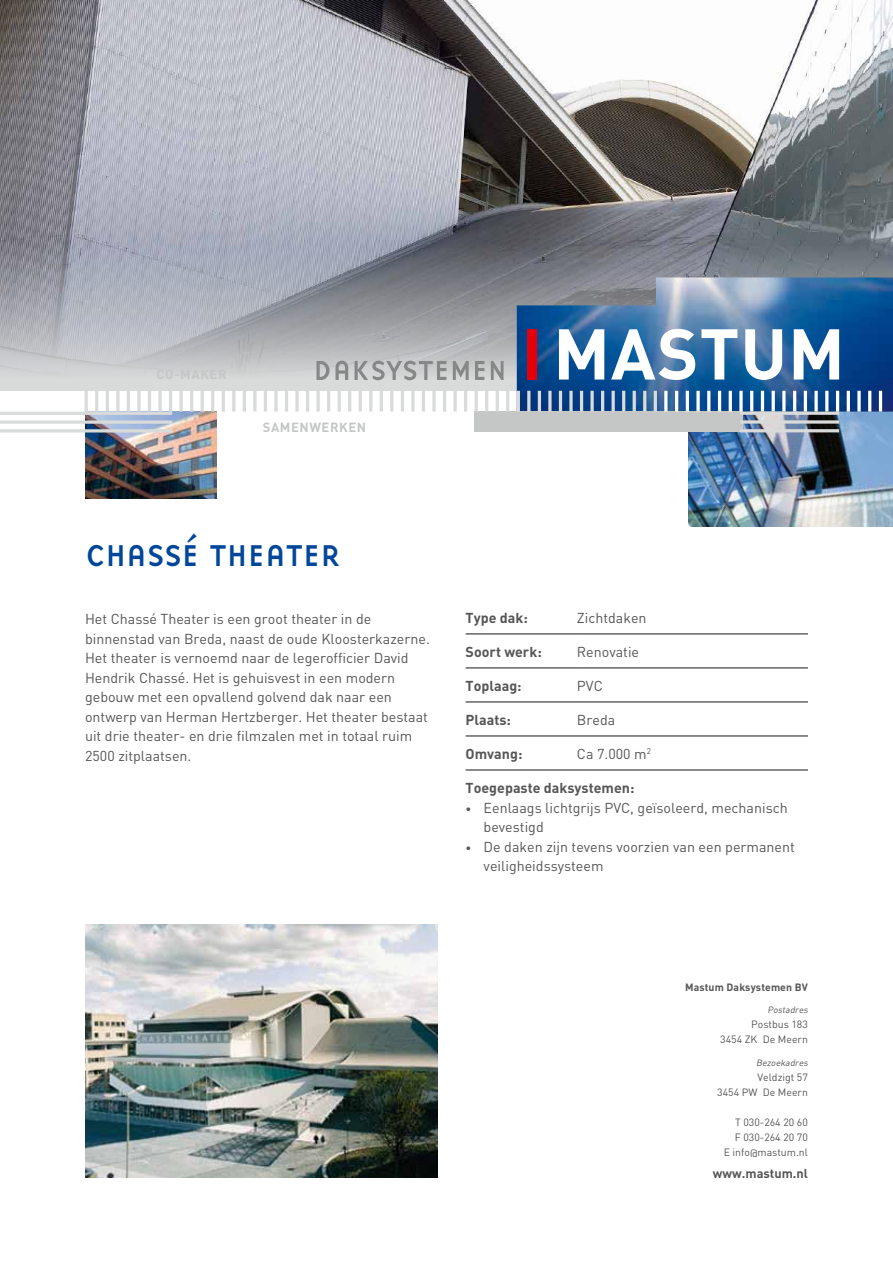
<style>
.page{position:relative;width:893px;height:1263px;background:#fff}
.page>*{position:absolute;margin:0;border:0;box-sizing:border-box;transform-origin:0 0}
.t1{font:31.2px "Base Nine";color:#004699}
.t2{font:14.25px/19.5px "DIN";color:#565655}
.t3{font:700 14.25px "DIN";color:#565655}
.t4{font:700 13.05px "DIN";letter-spacing:.04em;color:#c5c6c6}
.t5{font:700 12.75px "DIN";color:#565655}
.t6{font:10.5px/15px "DIN";color:#565655;text-align:right}
.t7{font:700 10.5px "DIN";letter-spacing:.01em;color:#565655}
.t8{font:italic 9px "DIN";color:#565655}
.s1{font-size:11.25px}
</style>
<div class="page">
<hr style="left:466px;top:633px;width:111px;height:1px;background:#181716">
<hr style="left:577px;top:633px;width:231px;height:1px;background:#181716">
<hr style="left:466px;top:667px;width:111px;height:1px;background:#181716">
<hr style="left:577px;top:667px;width:231px;height:1px;background:#181716">
<hr style="left:466px;top:701px;width:111px;height:1px;background:#181716">
<hr style="left:577px;top:701px;width:231px;height:1px;background:#181716">
<hr style="left:466px;top:736px;width:111px;height:1px;background:#181716">
<hr style="left:577px;top:736px;width:231px;height:1px;background:#181716">
<hr style="left:466px;top:770px;width:111px;height:1px;background:#181716">
<hr style="left:577px;top:770px;width:231px;height:1px;background:#181716">
<img style="left:85px;top:925px;width:353px;height:253px">
<svg style="left:0;top:0;width:893px;height:390px;background:#a1a2a8"></svg>
<img style="left:86px;top:412px;width:130px;height:87px">
<img style="left:689px;top:412px;width:204px;height:114px">
<img style="left:517px;top:277px;width:376px;height:135px">
<svg style="left:559px;top:329px;width:281px;height:55px"></svg>
<div style="left:475px;top:412px;width:267px;height:20px;background:#c5c6c6"></div>
<div style="left:527px;top:329px;width:10px;height:51px;background:#e3000b"></div>
<svg style="left:316px;top:361px;width:187px;height:19px;background:#b1b2b2"></svg>
<hr style="left:879px;top:391px;width:3px;height:21px;background:#fff">
<hr style="left:868px;top:391px;width:3px;height:21px;background:#fff">
<svg style="left:857px;top:391px;width:4px;height:21px"></svg>
<hr style="left:847px;top:391px;width:3px;height:21px;background:#fff">
<hr style="left:836px;top:391px;width:3px;height:21px;background:#fff">
<hr style="left:825px;top:391px;width:3px;height:21px;background:#fff">
<svg style="left:814px;top:391px;width:4px;height:21px"></svg>
<hr style="left:804px;top:391px;width:3px;height:21px;background:#fff">
<hr style="left:793px;top:391px;width:3px;height:21px;background:#fff">
<svg style="left:782px;top:391px;width:4px;height:21px"></svg>
<hr style="left:772px;top:391px;width:3px;height:21px;background:#fff">
<hr style="left:761px;top:391px;width:3px;height:21px;background:#fff">
<hr style="left:750px;top:391px;width:3px;height:21px;background:#fff">
<svg style="left:739px;top:391px;width:4px;height:21px"></svg>
<hr style="left:729px;top:391px;width:3px;height:21px;background:#fff">
<hr style="left:718px;top:391px;width:3px;height:21px;background:#fff">
<hr style="left:707px;top:391px;width:3px;height:21px;background:#fff">
<svg style="left:696px;top:391px;width:4px;height:21px"></svg>
<hr style="left:686px;top:391px;width:3px;height:21px;background:#fff">
<hr style="left:675px;top:391px;width:3px;height:21px;background:#fff">
<hr style="left:664px;top:391px;width:3px;height:21px;background:#fff">
<hr style="left:654px;top:391px;width:3px;height:21px;background:#d9dada">
<hr style="left:643px;top:391px;width:3px;height:21px;background:#d9dada">
<hr style="left:633px;top:391px;width:3px;height:21px;background:#d9dada">
<hr style="left:622px;top:391px;width:3px;height:21px;background:#d9dada">
<svg style="left:611px;top:391px;width:4px;height:21px"></svg>
<hr style="left:601px;top:391px;width:3px;height:21px;background:#d9dada">
<svg style="left:590px;top:391px;width:4px;height:21px"></svg>
<hr style="left:580px;top:391px;width:3px;height:21px;background:#d9dada">
<svg style="left:569px;top:391px;width:4px;height:21px"></svg>
<hr style="left:559px;top:391px;width:3px;height:21px;background:#d9dada">
<svg style="left:548px;top:391px;width:4px;height:21px"></svg>
<hr style="left:538px;top:391px;width:3px;height:21px;background:#d9dada">
<hr style="left:527px;top:391px;width:3px;height:21px;background:#d9dada">
<hr style="left:517px;top:391px;width:3px;height:21px;background:#d9dada">
<hr style="left:506px;top:391px;width:3px;height:21px;background:#d9dada">
<hr style="left:496px;top:391px;width:3px;height:21px;background:#d9dada">
<hr style="left:485px;top:391px;width:3px;height:21px;background:#d9dada">
<hr style="left:475px;top:391px;width:3px;height:21px;background:#d9dada">
<hr style="left:464px;top:391px;width:3px;height:21px;background:#d9dada">
<hr style="left:453px;top:391px;width:4px;height:21px;background:#e2e3e3">
<hr style="left:443px;top:391px;width:3px;height:21px;background:#d9dada">
<hr style="left:432px;top:391px;width:4px;height:21px;background:#e5e6e6">
<hr style="left:422px;top:391px;width:3px;height:21px;background:#d9dada">
<hr style="left:411px;top:391px;width:4px;height:21px;background:#e5e6e6">
<hr style="left:401px;top:391px;width:3px;height:21px;background:#d9dada">
<hr style="left:390px;top:391px;width:3px;height:21px;background:#d9dada">
<hr style="left:380px;top:391px;width:3px;height:21px;background:#d9dada">
<hr style="left:369px;top:391px;width:3px;height:21px;background:#d9dada">
<hr style="left:359px;top:391px;width:3px;height:21px;background:#d9dada">
<hr style="left:348px;top:391px;width:3px;height:21px;background:#d9dada">
<hr style="left:338px;top:391px;width:3px;height:21px;background:#d9dada">
<hr style="left:327px;top:391px;width:3px;height:21px;background:#d9dada">
<hr style="left:316px;top:391px;width:4px;height:21px;background:#e2e3e3">
<hr style="left:306px;top:391px;width:3px;height:21px;background:#d9dada">
<hr style="left:295px;top:391px;width:4px;height:21px;background:#e5e6e6">
<hr style="left:285px;top:391px;width:3px;height:21px;background:#d9dada">
<hr style="left:274px;top:391px;width:4px;height:21px;background:#e5e6e6">
<hr style="left:264px;top:391px;width:3px;height:21px;background:#d9dada">
<hr style="left:253px;top:391px;width:3px;height:21px;background:#d9dada">
<hr style="left:243px;top:391px;width:3px;height:21px;background:#d9dada">
<hr style="left:232px;top:391px;width:3px;height:21px;background:#d9dada">
<hr style="left:222px;top:391px;width:3px;height:21px;background:#d9dada">
<hr style="left:211px;top:391px;width:3px;height:21px;background:#d9dada">
<hr style="left:201px;top:391px;width:3px;height:21px;background:#d9dada">
<hr style="left:190px;top:391px;width:3px;height:21px;background:#d9dada">
<svg style="left:179px;top:391px;width:4px;height:21px"></svg>
<hr style="left:169px;top:391px;width:3px;height:21px;background:#d9dada">
<svg style="left:158px;top:391px;width:4px;height:21px"></svg>
<hr style="left:148px;top:391px;width:3px;height:21px;background:#d9dada">
<svg style="left:137px;top:391px;width:4px;height:21px"></svg>
<hr style="left:127px;top:391px;width:3px;height:21px;background:#d9dada">
<svg style="left:116px;top:391px;width:4px;height:21px"></svg>
<hr style="left:106px;top:391px;width:3px;height:21px;background:#d9dada">
<hr style="left:740px;top:412px;width:99px;height:3px;background:#d9dada">
<svg style="left:740px;top:420px;width:99px;height:4px"></svg>
<hr style="left:740px;top:429px;width:99px;height:3px;background:#d9dada">
<hr style="left:0;top:412px;width:172px;height:3px;background:#d9dada">
<svg style="left:0;top:420px;width:172px;height:4px"></svg>
<hr style="left:0;top:429px;width:172px;height:3px;background:#d9dada">
<hr style="left:95px;top:391px;width:3px;height:21px;background:#d9dada">
<hr style="left:85px;top:391px;width:3px;height:21px;background:#d9dada">
<p class="t4" style="left:263px;top:419px;width:105px">Samenwerken</p>
<h1 class="t1" style="left:85px;top:532px;width:258px">CHASSÉ THEATER</h1>
<p class="t2" style="left:85px;top:609px;width:346px">Het Chassé Theater is een groot theater in de binnenstad van Breda, naast de oude Kloosterkazerne.<br>Het theater is vernoemd naar de legerofficier David Hendrik Chassé. Het is gehuisvest in een modern gebouw met een opvallend golvend dak naar een ontwerp van Herman Hertzberger. Het theater bestaat uit drie theater- en drie filmzalen met in totaal ruim 2500 zitplaatsen.</p>
<p class="t3" style="left:466px;top:608px;width:64px">Type dak:</p>
<p class="t2" style="left:577px;top:607px;width:71px">Zichtdaken</p>
<p class="t3" style="left:466px;top:642px;width:78px">Soort werk:</p>
<p class="t2" style="left:577px;top:641px;width:64px">Renovatie</p>
<p class="t3" style="left:466px;top:676px;width:58px">Toplaag:</p>
<p class="t2" style="left:577px;top:675px;width:27px">PVC</p>
<p class="t3" style="left:466px;top:710px;width:47px">Plaats:</p>
<p class="t2" style="left:577px;top:710px;width:40px">Breda</p>
<p class="t3" style="left:466px;top:744px;width:58px">Omvang:</p>
<p class="t2" style="left:577px;top:744px;width:76px">Ca 7.000 m<sup>2</sup></p>
<p class="t3" style="left:466px;top:779px;width:170px">Toegepaste daksystemen:</p>
<p class="t2" style="left:484px;top:798px;width:306px;text-indent:-18px"><span class="s1">•</span> Eenlaags lichtgrijs PVC, geïsoleerd, mechanisch bevestigd</p>
<p class="t2" style="left:484px;top:837px;width:313px;text-indent:-18px"><span class="s1">•</span> De daken zijn tevens voorzien van een permanent veiligheidssysteem</p>
<p class="t7" style="left:685px;top:980px;width:124px">Mastum Daksystemen BV</p>
<p class="t8" style="left:767px;top:1004px;width:44px">Postadres</p>
<p class="t6" style="left:720px;top:1017px;width:89px">Postbus 183<br>3454 ZK De Meern</p>
<p class="t8" style="left:756px;top:1057px;width:55px">Bezoekadres</p>
<p class="t6" style="left:717px;top:1069px;width:92px">Veldzigt 57<br>3454 PW De Meern</p>
<p class="t6" style="left:724px;top:1114px;width:86px">T 030-264 20 60<br>F 030-264 20 70<br>E info@mastum.nl</p>
<p class="t5" style="left:713px;top:1165px;width:97px">www.mastum.nl</p>
</div>
